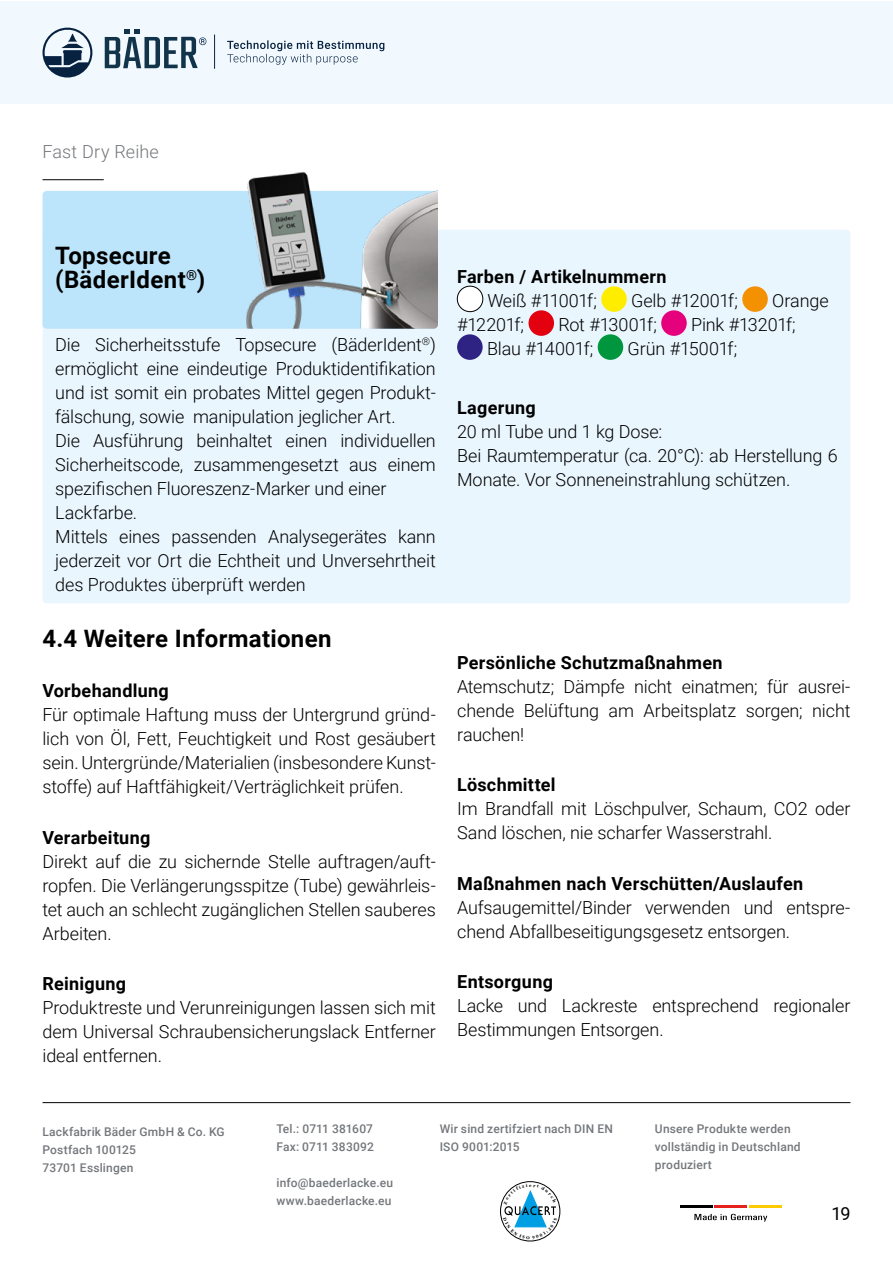
<style>
.page{position:relative;width:893px;height:1263px;background:#fff}
.page>*{position:absolute;margin:0;border:0;box-sizing:border-box;transform-origin:0 0}
.Fließtext{font:700 24px "Roboto";letter-spacing:.015em;color:#000}
.Überschrift{font:700 24px/24px "Roboto";letter-spacing:.015em;color:#000}
.Fließtext-2{font:300 18px/24px "Roboto";letter-spacing:-.005em;color:#000;text-align:justify}
.Unterüberschrift{font:700 18px/24px "Roboto";letter-spacing:.015em;color:#000}
.Unterüberschrift-2{font:300 18px "Roboto";letter-spacing:-.01em;color:#000}
.Unterüberschrift-3{font:300 18px "Roboto";letter-spacing:.01em;color:#74777b}
.t1{font:18px "Roboto";color:#000}
.t2{font:500 12px/18px "Roboto";letter-spacing:.015em;color:#74777b}
.s1{font-weight:300}
</style>
<div class="page">
<svg style="left:694px;top:1214px;width:73px;height:8px"></svg>
<hr style="left:680px;top:1205px;width:32px;height:3px;background:#000">
<hr style="left:715px;top:1205px;width:32px;height:3px;background:#e5211d">
<hr style="left:749px;top:1205px;width:33px;height:3px;background:#fecb00">
<div style="left:500px;top:1181px;width:60px;height:60px;border:1px solid #000;border-radius:50%"></div>
<hr style="left:43px;top:1102px;width:807px;height:1px;background:#000">
<div style="left:0;top:1px;width:893px;height:103px;background:#f2f9fe"></div>
<svg style="left:227px;top:40px;width:157px;height:25px"></svg>
<svg style="left:105px;top:30px;width:101px;height:38px"></svg>
<svg style="left:43px;top:28px;width:49px;height:50px"></svg>
<hr style="left:214px;top:35px;width:1px;height:34px;background:#072241">
<div style="left:43px;top:230px;width:807px;height:373px;background:#eaf6fe;border-radius:4px"></div>
<div style="left:457px;top:286px;width:26px;height:26px;background:#fff;border-radius:50%"></div>
<div style="left:457px;top:286px;width:26px;height:26px;border:1px solid #000;border-radius:50%"></div>
<div style="left:601px;top:286px;width:26px;height:26px;background:#ffed00;border-radius:50%"></div>
<div style="left:742px;top:286px;width:26px;height:26px;background:#f39100;border-radius:50%"></div>
<div style="left:528px;top:310px;width:26px;height:26px;background:#e3000f;border-radius:50%"></div>
<div style="left:661px;top:310px;width:26px;height:26px;background:#e5007c;border-radius:50%"></div>
<div style="left:457px;top:334px;width:26px;height:26px;background:#2e2382;border-radius:50%"></div>
<div style="left:598px;top:334px;width:25px;height:26px;background:#00963e;border-radius:50%"></div>
<div style="left:43px;top:191px;width:395px;height:138px;background:#bce4fa;border-radius:4px"></div>
<img style="left:204px;top:171px;width:234px;height:158px">
<hr style="left:43px;top:179px;width:61px;height:1px;background:#000">
<svg style="left:503px;top:1183px;width:54px;height:56px"></svg>
<p class="Unterüberschrift-3" style="left:43px;top:139px;width:118px">Fast Dry Reihe</p>
<p class="Überschrift" style="left:55px;top:243px;width:152px">Topsecure (BäderIdent<sup>®</sup>)</p>
<p class="Fließtext-2" style="left:55px;top:332px;width:382px">Die Sicherheitsstufe Topsecure (BäderIdent<sup>®</sup>) ermöglicht eine eindeutige Produktidentifikation und ist somit ein probates Mittel gegen Produkt&shy;fälschung, sowie manipulation jeglicher Art.</p>
<p class="Fließtext-2" style="left:55px;top:428px;width:382px">Die Ausführung beinhaltet einen individuellen Sicherheitscode, zusammengesetzt aus einem spezifischen Fluoreszenz-Marker und einer</p>
<p class="Fließtext-2" style="left:55px;top:500px;width:83px">Lackfarbe.</p>
<p class="Fließtext-2" style="left:55px;top:524px;width:382px">Mittels eines passenden Analysegerätes kann jederzeit vor Ort die Echtheit und Unversehrtheit des Produktes überprüft werden</p>
<p class="Fließtext" style="left:43px;top:621px;width:291px">4.4 Weitere Informationen</p>
<p class="Unterüberschrift" style="left:43px;top:678px;width:128px">Vorbehandlung</p>
<p class="Fließtext-2" style="left:43px;top:702px;width:395px">Für optimale Haftung muss der Untergrund gründ&shy;lich von Öl, Fett, Feuchtigkeit und Rost gesäubert sein. Untergründe/Materialien (insbesondere Kunst&shy;stoffe) auf Haftfähigkeit/Verträglichkeit prüfen.</p>
<p class="Unterüberschrift" style="left:43px;top:824px;width:109px">Verarbeitung</p>
<p class="Fließtext-2" style="left:43px;top:848px;width:395px">Direkt auf die zu sichernde Stelle auftragen/auft&shy;ropfen. Die Verlängerungsspitze (Tube) gewährleis&shy;tet auch an schlecht zugänglichen Stellen sauberes Arbeiten.</p>
<p class="Unterüberschrift" style="left:43px;top:971px;width:85px">Reinigung</p>
<p class="Fließtext-2" style="left:43px;top:995px;width:395px">Produktreste und Verunreinigungen lassen sich mit dem Universal Schraubensicherungslack Entferner ideal entfernen.</p>
<p class="Unterüberschrift" style="left:487px;top:263px;width:181px;text-indent:-30px">Farben / Artikelnummern<br><span class="s1">Weiß #11001f;</span></p>
<p class="Unterüberschrift-2" style="left:631px;top:287px;width:108px">Gelb #12001f;</p>
<p class="Unterüberschrift-2" style="left:772px;top:287px;width:58px">Orange</p>
<p class="Unterüberschrift-2" style="left:457px;top:311px;width:69px">#12201f;</p>
<p class="Unterüberschrift-2" style="left:558px;top:311px;width:100px">Rot #13001f;</p>
<p class="Unterüberschrift-2" style="left:691px;top:311px;width:106px">Pink #13201f;</p>
<p class="Unterüberschrift-2" style="left:487px;top:335px;width:108px">Blau #14001f;</p>
<p class="Unterüberschrift-2" style="left:628px;top:335px;width:111px">Grün #15001f;</p>
<p class="Unterüberschrift" style="left:457px;top:394px;width:80px">Lagerung</p>
<p class="Fließtext-2" style="left:457px;top:418px;width:207px">20 ml Tube und 1 kg Dose:</p>
<p class="Fließtext-2" style="left:457px;top:442px;width:382px">Bei Raumtemperatur (ca. 20°C): ab Herstellung 6<br>Monate. Vor Sonneneinstrahlung schützen.</p>
<p class="Unterüberschrift" style="left:457px;top:649px;width:267px">Persönliche Schutzmaßnahmen</p>
<p class="Fließtext-2" style="left:457px;top:673px;width:395px">Atemschutz; Dämpfe nicht einatmen; für ausrei&shy;chende Belüftung am Arbeitsplatz sorgen; nicht rauchen!</p>
<p class="Unterüberschrift" style="left:457px;top:772px;width:100px">Löschmittel</p>
<p class="Fließtext-2" style="left:457px;top:796px;width:395px">Im Brandfall mit Löschpulver, Schaum, CO2 oder<br>Sand löschen, nie scharfer Wasserstrahl.</p>
<p class="Unterüberschrift" style="left:457px;top:870px;width:348px">Maßnahmen nach Verschütten/Auslaufen</p>
<p class="Fließtext-2" style="left:457px;top:894px;width:395px">Aufsaugemittel/Binder verwenden und entspre&shy;chend Abfallbeseitigungsgesetz entsorgen.</p>
<p class="Unterüberschrift" style="left:457px;top:969px;width:97px">Entsorgung</p>
<p class="Fließtext-2" style="left:457px;top:993px;width:395px">Lacke und Lackreste entsprechend regionaler<br>Bestimmungen Entsorgen.</p>
<p class="t2" style="left:43px;top:1122px;width:184px">Lackfabrik Bäder GmbH &amp; Co. KG<br>Postfach 100125<br>73701 Esslingen</p>
<p class="t2" style="left:440px;top:1119px;width:175px">Wir sind zertifziert nach DIN EN<br>ISO 9001:2015</p>
<p class="t2" style="left:655px;top:1119px;width:147px">Unsere Produkte werden vollständig in Deutschland produziert</p>
<p class="t2" style="left:276px;top:1119px;width:99px">Tel.: 0711 381607<br>Fax: 0711 383092</p>
<p class="t2" style="left:276px;top:1173px;width:118px">info@baederlacke.eu www.baederlacke.eu</p>
<p class="t1" style="left:831px;top:1201px;width:20px">19</p>
</div>
